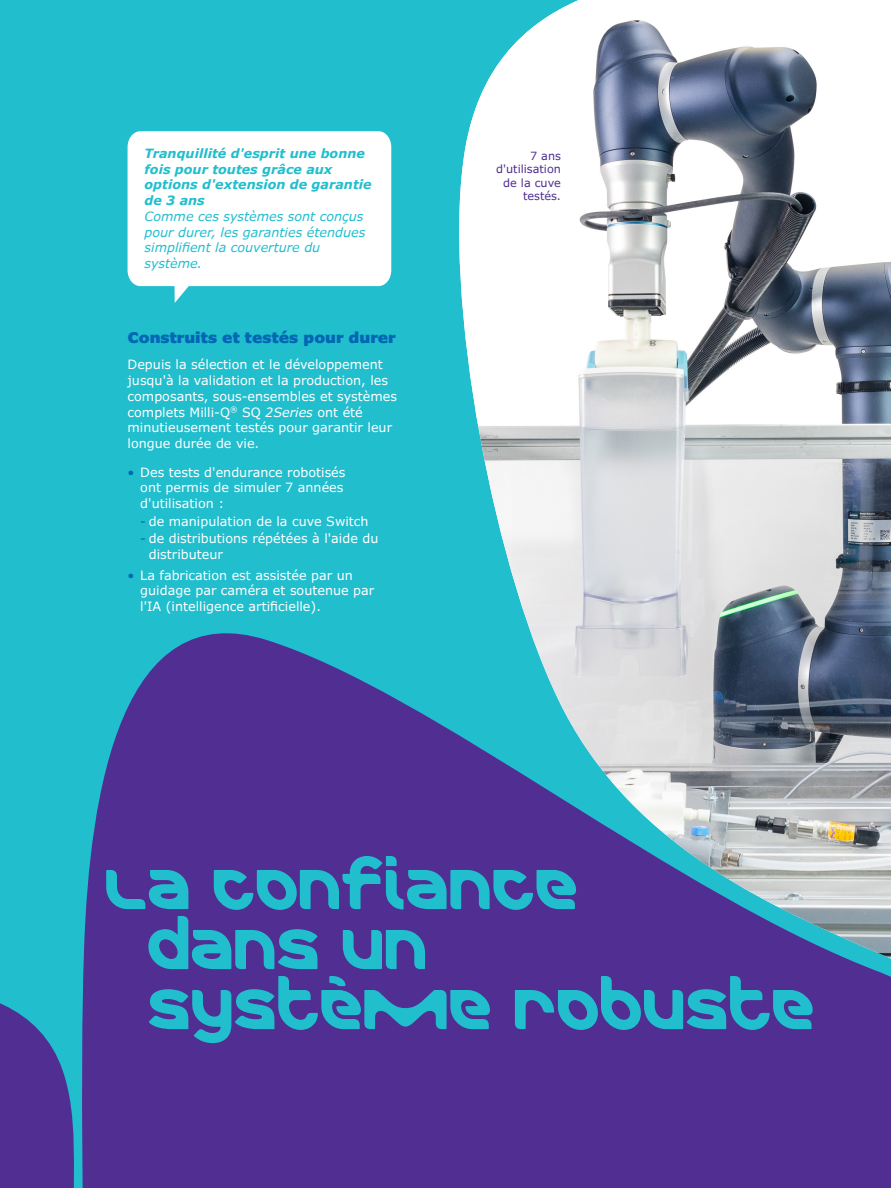
<style>
.page{position:relative;width:891px;height:1188px;background:#21bece}
.page>*{position:absolute;margin:0;border:0;box-sizing:border-box;transform-origin:0 0}
.t1{font:57px/60px "Merck";color:#21bece}
.t2{font:900 15px "Verdana Pro";color:#0166b3}
.t3{font:12.75px/15.8px "Verdana Pro";color:#fff}
.t4{font:italic 12.75px/15.8px "Verdana Pro";color:#21bece}
.t5{font:italic 700 12.75px/15.8px "Verdana Pro";color:#21bece}
.t6{font:11.25px/13.5px "Verdana Pro";color:#502e92;text-align:right}
.s1{font-style:italic}
.s2{color:#0166b3}
</style>
<div class="page">
<svg style="left:83px;top:633px;width:358px;height:555px;background:#4b3a97"></svg>
<div style="left:441px;top:959px;width:450px;height:229px;background:#502e92"></div>
<img style="left:441px;top:0;width:450px;height:959px">
<svg style="left:0;top:994px;width:83px;height:194px"></svg>
<svg style="left:128px;top:131px;width:263px;height:172px;background:#e8f8fa"></svg>
<p class="t5" style="left:145px;top:146px;width:229px">Tranquillité d'esprit une bonne fois pour toutes grâce aux options d'extension de garantie de 3 ans</p>
<p class="t4" style="left:145px;top:209px;width:222px">Comme ces systèmes sont conçus pour durer, les garanties étendues simplifient la couverture du système.</p>
<p class="t2" style="left:128px;top:327px;width:270px">Construits et testés pour durer</p>
<p class="t3" style="left:128px;top:357px;width:271px">Depuis la sélection et le développement jusqu'à la validation et la production, les composants, sous-ensembles et systèmes complets Milli-Q<sup>®</sup> SQ <span class="s1">2Series</span> ont été minutieusement testés pour garantir leur longue durée de vie.</p>
<p class="t3" style="left:140px;top:464px;width:207px;text-indent:-13px"><span class="s2">•</span> Des tests d'endurance robotisés ont permis de simuler 7 années d'utilisation :</p>
<p class="t3" style="left:140px;top:514px;width:230px"><span class="s2">-</span> de manipulation de la cuve Switch</p>
<p class="t3" style="left:149px;top:531px;width:231px;text-indent:-9px"><span class="s2">-</span> de distributions répétées à l'aide du distributeur</p>
<p class="t3" style="left:140px;top:567px;width:236px;text-indent:-13px"><span class="s2">•</span> La fabrication est assistée par un guidage par caméra et soutenue par l'IA (intelligence artificielle).</p>
<p class="t6" style="left:496px;top:149px;width:66px">7 ans d'utilisation de la cuve testés.</p>
<h1 class="t1" style="left:148px;top:853px;width:668px;text-indent:-43px">LA CONFIANCE<br>DANS UN<br>SYSTÈME ROBUSTE</h1>
</div>
